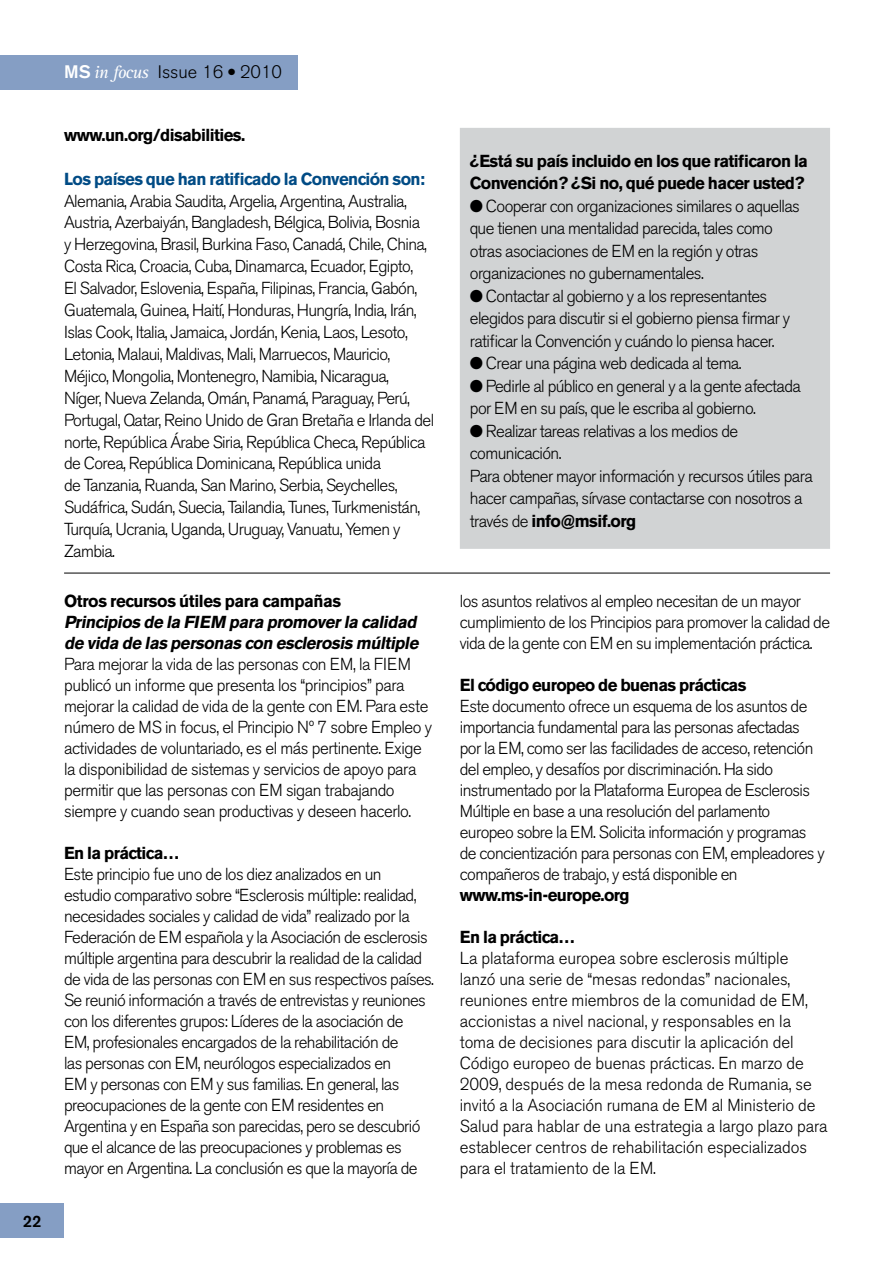
<style>
.page{position:relative;width:894px;height:1262px;background:#fff}
.page>*{position:absolute;margin:0;border:0;box-sizing:border-box;transform-origin:0 0}
.t1{font:300 18px "Akzidenz Grotesk BE";color:#000}
.t2{font:300 17.25px/21px "Akzidenz Grotesk BE";letter-spacing:-.035em;color:#000}
.t3{font:300 17.25px/21px "Akzidenz Grotesk BE";letter-spacing:-.005em;color:#000}
.t4{font:700 17.25px/22.5px "Akzidenz Grotesk BE";letter-spacing:-.035em;color:#000}
.t5{font:500 16.5px "Akzidenz Grotesk BE";color:#000}
.s1{font-weight:500;color:#fff}
.s2{font-family:"Rotis Serif";font-weight:400;font-style:italic;color:#fff}
.s3{font-weight:700;color:#004b85}
.s4{font-weight:700}
.s5{font-weight:700;font-style:italic}
</style>
<div class="page">
<div style="left:460px;top:129px;width:369px;height:419px;background:#d1d3d4"></div>
<div style="left:459px;top:128px;width:370px;height:421px;border:2px solid #d1d3d4"></div>
<div style="left:0;top:56px;width:298px;height:34px;background:#859ec4"></div>
<div style="left:0;top:1204px;width:64px;height:34px;background:#859ec4"></div>
<hr style="left:64px;top:573px;width:765px;height:1px;background:#000">
<p class="t5" style="left:23px;top:1211px;width:20px">22</p>
<p class="t1" style="left:64px;top:62px;width:219px"><span class="s1">MS</span> <span class="s2">in focus</span> Issue 16 ● 2010</p>
<p class="t4" style="left:64px;top:124px;width:182px">www.un.org/disabilities.</p>
<p class="t2" style="left:64px;top:168px;width:371px;line-height:21.9px"><span class="s3">Los países que han ratificado la Convención son:<br></span>Alemania, Arabia Saudita, Argelia, Argentina, Australia, Austria, Azerbaiyán, Bangladesh, Bélgica, Bolivia, Bosnia<br>y Herzegovina, Brasil, Burkina Faso, Canadá, Chile, China, Costa Rica, Croacia, Cuba, Dinamarca, Ecuador, Egipto,<br>El Salvador, Eslovenia, España, Filipinas, Francia, Gabón, Guatemala, Guinea, Haití, Honduras, Hungría, India, Irán, Islas Cook, Italia, Jamaica, Jordán, Kenia, Laos, Lesoto, Letonia, Malaui, Maldivas, Mali, Marruecos, Mauricio, Méjico, Mongolia, Montenegro, Namibia, Nicaragua,<br>Níger, Nueva Zelanda, Omán, Panamá, Paraguay, Perú, Portugal, Qatar, Reino Unido de Gran Bretaña e Irlanda del norte, República Árabe Siria, República Checa, República de Corea, República Dominicana, República unida<br>de Tanzania, Ruanda, San Marino, Serbia, Seychelles, Sudáfrica, Sudán, Suecia, Tailandia, Tunes, Turkmenistán, Turquía, Ucrania, Uganda, Uruguay, Vanuatu, Yemen y Zambia.</p>
<p class="t2" style="left:64px;top:591px;width:369px"><span class="s4">Otros recursos útiles para campañas<br></span><span class="s5">Principios de la FIEM para promoverla calidad de vida de las personas con esclerosis múltiple </span>Para mejorar la vida de las personas con EM, la FIEM publicó un informe que presenta los “principios” para mejorar la calidad de vida de la gente con EM. Para este número de MS in focus, el Principio Nº 7 sobre Empleo y actividades de voluntariado, es el más pertinente. Exige la disponibilidad de sistemas y servicios de apoyo para permitir que las personas con EM sigan trabajando siempre y cuando sean productivas y deseen hacerlo.</p>
<p class="t2" style="left:64px;top:843px;width:371px"><span class="s4">En la práctica…<br></span>Este principio fue uno de los diez analizados en un<br>estudio comparativo sobre “Esclerosis múltiple: realidad, necesidades sociales y calidad de vida” realizado por la Federación de EM española y la Asociación de esclerosis múltiple argentina para descubrir la realidad de la calidad de vida de las personas con EM en sus respectivos países.<br>Se reunió información a través de entrevistas y reuniones con los diferentes grupos: Líderes de la asociación de<br>EM, profesionales encargados de la rehabilitación de<br>las personas con EM, neurólogos especializados en<br>EM y personas con EM y sus familias. En general, las preocupaciones de la gente con EM residentes en Argentina y en España son parecidas, pero se descubrió que el alcance de las preocupaciones y problemas es mayor en Argentina. La conclusión es que la mayoría de</p>
<p class="t4" style="left:469px;top:150px;width:339px">¿Está su país incluido en los que ratificaron la<br>Convención? ¿Si no, qué puede hacer usted?</p>
<p class="t2" style="left:469px;top:195px;width:331px;line-height:22.5px">● Cooperar con organizaciones similares o aquellas que tienen una mentalidad parecida, tales como otras asociaciones de EM en la región y otras organizaciones no gubernamentales.</p>
<p class="t2" style="left:469px;top:285px;width:322px;line-height:22.5px">● Contactar al gobierno y a los representantes elegidos para discutir si el gobierno piensa firmar y ratificar la Convención y cuándo lo piensa hacer.</p>
<p class="t2" style="left:469px;top:353px;width:273px">● Crear una página web dedicada al tema.</p>
<p class="t2" style="left:469px;top:375px;width:332px;line-height:22.5px">● Pedirle al público en general y a la gente afectada por EM en su país, que le escriba al gobierno.</p>
<p class="t2" style="left:469px;top:420px;width:344px;line-height:22.5px">● Realizar tareas relativas a los medios de comunicación.<br>Para obtener mayor información y recursos útiles para hacer campañas, sírvase contactarse con nosotros a través de <span class="s4">info@msif.org</span></p>
<p class="t2" style="left:459px;top:591px;width:371px">los asuntos relativos al empleo necesitan de un mayor cumplimiento de los Principios para promover la calidad de vida de la gente con EM en su implementación práctica.</p>
<p class="t2" style="left:459px;top:675px;width:366px"><span class="s4">El código europeo de buenas prácticas<br></span>Este documento ofrece un esquema de los asuntos de importancia fundamental para las personas afectadas por la EM, como ser las facilidades de acceso, retención del empleo, y desafíos por discriminación. Ha sido instrumentado por la Plataforma Europea de Esclerosis Múltiple en base a una resolución del parlamento europeo sobre la EM. Solicita información y programas de concientización para personas con EM, empleadores y compañeros de trabajo, y está disponible en <span class="s4">www.ms-in-europe.org</span></p>
<p class="t3" style="left:459px;top:927px;width:369px"><span class="s4">En la práctica…<br></span>La plataforma europea sobre esclerosis múltiple lanzó una serie de “mesas redondas” nacionales, reuniones entre miembros de la comunidad de EM, accionistas a nivel nacional, y responsables en la toma de decisiones para discutir la aplicación del Código europeo de buenas prácticas. En marzo de 2009, después de la mesa redonda de Rumania, se invitó a la Asociación rumana de EM al Ministerio de Salud para hablar de una estrategia a largo plazo para establecer centros de rehabilitación especializados para el tratamiento de la EM.</p>
</div>
